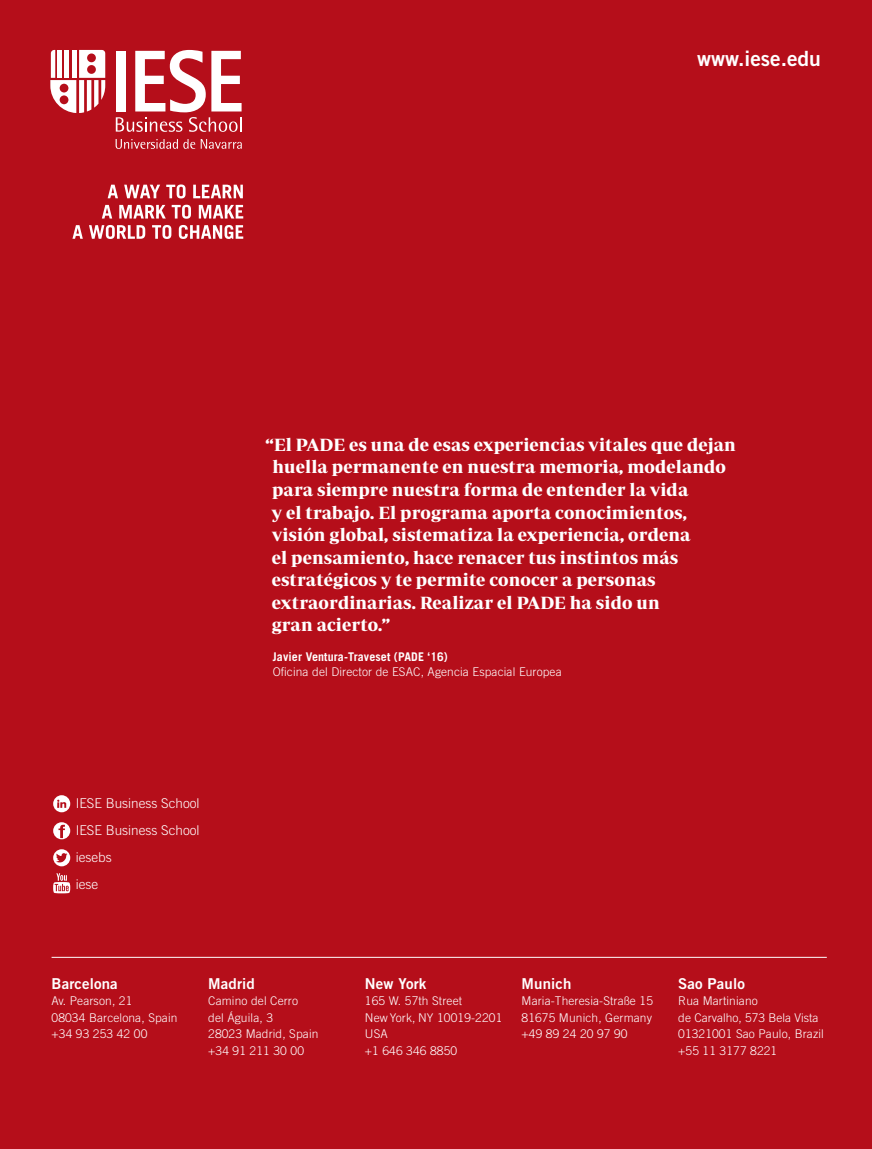
<style>
.page{position:relative;width:872px;height:1149px;background:#fff}
.page>*{position:absolute;margin:0;border:0;box-sizing:border-box;transform-origin:0 0}
.t1{font:21px "Trade Gothic LT Std Bd 2";color:#fff}
.t2{font:700 18px/22.5px "Periodico Display";letter-spacing:.01em;color:#fff}
.t3{font:15px "Trade Gothic LT Std Bd 2";letter-spacing:.01em;color:#fff}
.t4{font:300 13.5px/27px "Trade Gothic LT Std";color:#fff}
.t5{font:300 12px/16.5px "Trade Gothic LT Std";letter-spacing:.01em;color:#fff}
.t6{font:700 12px "Trade Gothic LT Std";letter-spacing:.01em;color:#fff}
</style>
<div class="page">
<div style="left:0;top:0;width:872px;height:1148px;background:#b50e1a"></div>
<hr style="left:52px;top:956px;width:774px;height:1px;background:#fff">
<svg style="left:53px;top:795px;width:17px;height:17px"></svg>
<svg style="left:53px;top:822px;width:17px;height:17px"></svg>
<svg style="left:53px;top:849px;width:17px;height:17px"></svg>
<svg style="left:53px;top:873px;width:17px;height:20px"></svg>
<svg style="left:72px;top:225px;width:171px;height:14px"></svg>
<svg style="left:102px;top:205px;width:141px;height:14px"></svg>
<svg style="left:108px;top:184px;width:135px;height:14px"></svg>
<svg style="left:116px;top:50px;width:126px;height:82px"></svg>
<svg style="left:50px;top:50px;width:55px;height:63px"></svg>
<svg style="left:116px;top:139px;width:79px;height:10px"></svg>
<svg style="left:201px;top:139px;width:41px;height:10px"></svg>
<p class="t1" style="left:697px;top:46px;width:125px">www.iese.edu</p>
<p class="t2" style="left:272px;top:433px;width:465px;text-indent:-6px">“El PADE es una de esas experiencias vitales que dejan huella permanente en nuestra memoria, modelando para siempre nuestra forma de entender la vida<br>y el trabajo. El programa aporta conocimientos, visión global, sistematiza la experiencia, ordena<br>el pensamiento, hace renacer tus instintos más estratégicos y te permite conocer a personas extraordinarias. Realizar el PADE ha sido un<br>gran acierto.”</p>
<p class="t6" style="left:273px;top:649px;width:177px">Javier Ventura-Traveset (PADE ‘16)</p>
<p class="t5" style="left:273px;top:663px;width:290px">Oficina del Director de ESAC, Agencia Espacial Europea</p>
<p class="t4" style="left:76px;top:789px;width:125px">IESE Business School<br>IESE Business School iesebs<br>iese</p>
<p class="t3" style="left:52px;top:973px;width:68px">Barcelona</p>
<p class="t5" style="left:52px;top:992px;width:127px">Av. Pearson, 21<br>08034 Barcelona, Spain +34 93 253 42 00</p>
<p class="t3" style="left:208px;top:973px;width:48px">Madrid</p>
<p class="t5" style="left:208px;top:992px;width:112px">Camino del Cerro<br>del Águila, 3<br>28023 Madrid, Spain +34 91 211 30 00</p>
<p class="t3" style="left:365px;top:973px;width:63px">New York</p>
<p class="t5" style="left:365px;top:992px;width:139px">165 W. 57th Street<br>New York, NY 10019-2201<br>USA<br>+1 646 346 8850</p>
<p class="t3" style="left:521px;top:973px;width:51px">Munich</p>
<p class="t5" style="left:521px;top:992px;width:133px;text-align:justify">Maria-Theresia-Straße 15<br>81675 Munich, Germany +49 89 24 20 97 90</p>
<p class="t3" style="left:678px;top:973px;width:68px">Sao Paulo</p>
<p class="t5" style="left:678px;top:992px;width:147px">Rua Martiniano<br>de Carvalho, 573 Bela Vista<br>01321001 Sao Paulo, Brazil +55 11 3177 8221</p>
</div>
